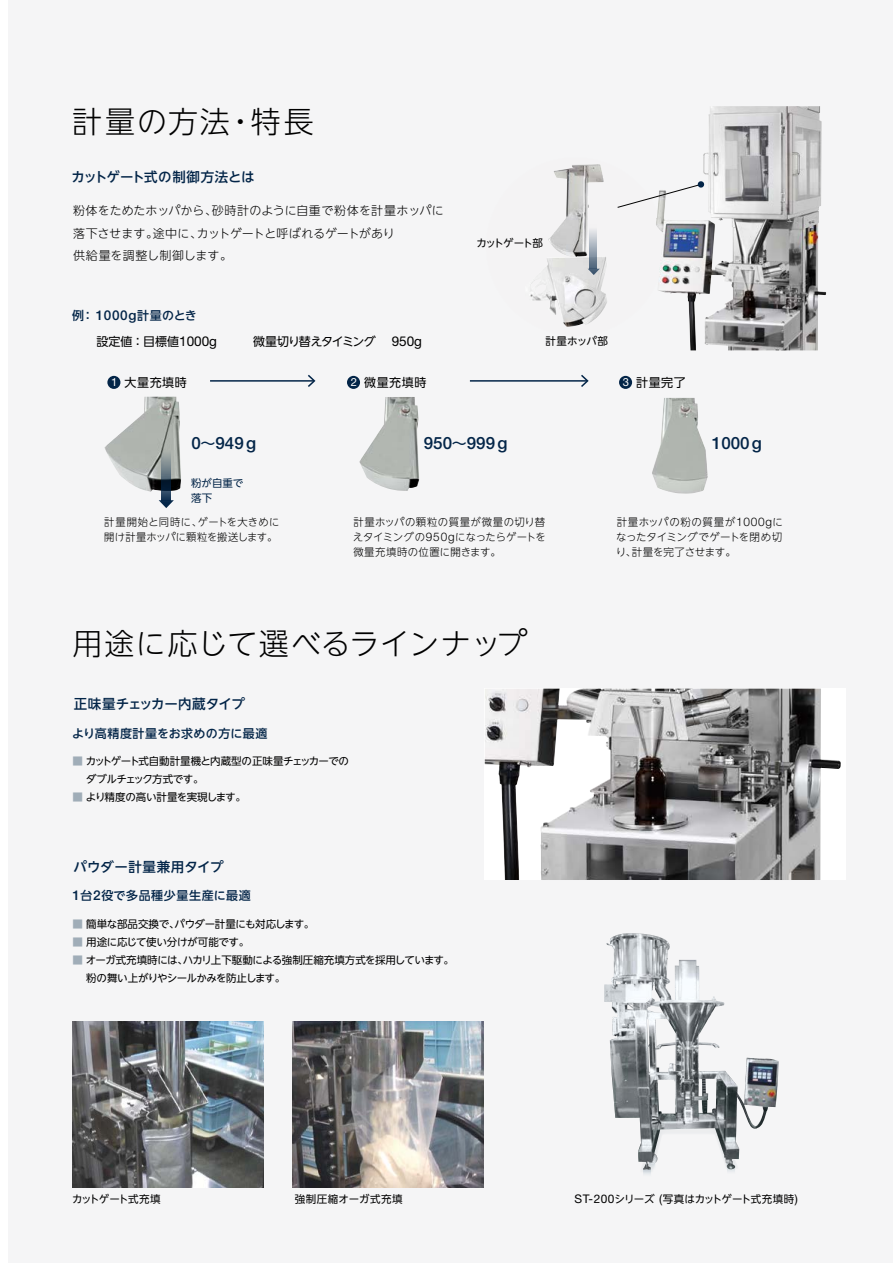
<style>
.page{position:relative;width:893px;height:1263px;background:#fff}
.page>*{position:absolute;margin:0;border:0;box-sizing:border-box;transform-origin:0 0}
.t1{font:300 30px "UD Shin Go NT Pr 6";letter-spacing:.01em;color:#000}
.t2{font:300 30px "UD Shin Go NT Pr 6";letter-spacing:.045em;color:#000}
.t3{font:500 16.95px "Helvetica Neue LT Std";color:#032548}
.t4{font:500 13.5px "UD Shin Go NT Pr 6";letter-spacing:-.005em;color:#032548}
.t5{font:500 13.5px "UD Shin Go NT Pr 6";letter-spacing:.015em;color:#032548}
.t6{font:300 12px/22.5px "UD Shin Go NT Pr 6";letter-spacing:.005em;color:#000}
.t7{font:12px/25.7px "UD Shin Go NT Pr 6";letter-spacing:-.05em;color:#000}
.t8{font:500 12px "UD Shin Go NT Pr 6";letter-spacing:.04em;color:#032548}
.t9{font:12px "UD Shin Go NT Pr 6";color:#000}
.t10{font:10.5px/18px "UD Shin Go NT Pr 6";letter-spacing:-.035em;color:#000}
.t11{font:300 10.5px/15px "UD Shin Go NT Pr 6";letter-spacing:.025em;color:#000;text-align:justify}
.t12{font:10.5px "UD Shin Go NT Pr 6";letter-spacing:.05em;color:#000}
.t13{font:10.5px "UD Shin Go NT Pr 6";letter-spacing:-.08em;color:#000}
.t14{font:10.5px/15px "UD Shin Go NT Pr 6";letter-spacing:-.015em;color:#032548}
.t15{font:10.5px "UD Shin Go NT Pr 6";letter-spacing:-.105em;color:#000}
.s1{font-weight:500;color:#032548}
.s2{font-family:"Helvetica Neue LT Std";font-weight:500;font-size:13.5px;color:#032548}
.s3{font-family:"Helvetica Neue LT Std";font-size:13.5px}
.s4{font-family:"Helvetica Neue LT Std";font-size:11.25px;color:#fff}
.s5{font-family:"UD Shin Go NT Pr 6";font-size:15px}
.s6{font-family:"Helvetica Neue LT Std";font-size:11.85px}
.s7{color:#a0adb8}
</style>
<div class="page">
<div style="left:9px;top:0;width:884px;height:1263px;background:#f5f5f6"></div>
<img style="left:657px;top:106px;width:169px;height:244px">
<img style="left:485px;top:689px;width:356px;height:191px">
<img style="left:292px;top:1022px;width:192px;height:166px">
<img style="left:72px;top:1022px;width:192px;height:166px">
<svg style="left:643px;top:1170px;width:92px;height:4px"></svg>
<img style="left:604px;top:933px;width:175px;height:237px">
<div style="left:486px;top:157px;width:179px;height:179px;background:#f0eff0;border-radius:50%"></div>
<img style="left:548px;top:164px;width:56px;height:92px">
<img style="left:526px;top:256px;width:81px;height:71px">
<svg style="left:588px;top:269px;width:12px;height:6px"></svg>
<svg style="left:590px;top:224px;width:7px;height:45px"></svg>
<div style="left:619px;top:376px;width:13px;height:13px;background:#032548;border-radius:50%"></div>
<img style="left:652px;top:398px;width:56px;height:96px">
<div style="left:107px;top:376px;width:13px;height:13px;background:#032548;border-radius:50%"></div>
<img style="left:104px;top:397px;width:77px;height:95px">
<svg style="left:159px;top:500px;width:15px;height:8px"></svg>
<svg style="left:162px;top:444px;width:8px;height:56px"></svg>
<div style="left:347px;top:376px;width:13px;height:13px;background:#032548;border-radius:50%"></div>
<img style="left:359px;top:397px;width:60px;height:94px">
<hr style="left:210px;top:380px;width:104px;height:2px;background:#032548">
<svg style="left:308px;top:375px;width:7px;height:12px"></svg>
<hr style="left:470px;top:380px;width:117px;height:2px;background:#032548">
<svg style="left:581px;top:375px;width:8px;height:12px"></svg>
<svg style="left:617px;top:181px;width:88px;height:27px"></svg>
<h1 class="t2" style="left:72px;top:98px;width:243px">計量の方法・特長</h1>
<p class="t4" style="left:72px;top:166px;width:184px">カットゲート式の制御方法とは</p>
<p class="t6" style="left:73px;top:199px;width:372px">粉体をためたホッパから、砂時計のように自重で粉体を計量ホッパに落下させます。途中に、カットゲートと呼ばれるゲートがあり<br>供給量を調整し制御します。</p>
<p class="t7" style="left:97px;top:302px;width:327px;text-indent:-24px"><span class="s1">例：</span> <span class="s2">1000g</span><span class="s1">計量のとき<br></span>設定値：目標値<span class="s3">1000g</span>　　　微量切り替えタイミング <span class="s3">950g</span></p>
<p class="t9" style="left:111px;top:373px;width:77px"><span class="s4">1</span> 大量充填時</p>
<p class="t9" style="left:351px;top:373px;width:77px"><span class="s4">2</span> 微量充填時</p>
<p class="t15" style="left:476px;top:234px;width:68px">カットゲート部</p>
<p class="t10" style="left:545px;top:332px;width:64px">計量ホッパ部</p>
<p class="t9" style="left:623px;top:373px;width:65px"><span class="s4">3</span> 計量完了</p>
<h2 class="t3" style="left:191px;top:433px;width:66px">0<span class="s5">～</span>949g</h2>
<p class="t14" style="left:191px;top:476px;width:53px">粉が自重で落下</p>
<p class="t11" style="left:104px;top:514px;width:177px">計量開始と同時に、ゲートを大きめに開け計量ホッパに顆粒を搬送します。</p>
<h2 class="t3" style="left:424px;top:433px;width:85px">950<span class="s5">～</span>999g</h2>
<p class="t11" style="left:353px;top:514px;width:194px">計量ホッパの顆粒の質量が微量の切り替えタイミングの<span class="s6">950g</span>になったらゲートを微量充填時の位置に開きます。</p>
<h2 class="t3" style="left:712px;top:433px;width:52px">1000g</h2>
<p class="t11" style="left:616px;top:514px;width:169px">計量ホッパの粉の質量が<span class="s6">1000g</span>になったタイミングでゲートを閉め切り、計量を完了させます。</p>
<h1 class="t1" style="left:72px;top:619px;width:456px">用途に応じて選べるラインナップ</h1>
<p class="t4" style="left:74px;top:693px;width:173px">正味量チェッカー内蔵タイプ</p>
<p class="t8" style="left:72px;top:723px;width:197px">より高精度計量をお求めの方に最適</p>
<p class="t10" style="left:86px;top:752px;width:264px;text-indent:-14px"><span class="s7">■</span> カットゲート式自動計量機と内蔵型の正味量チェッカーでのダブルチェック方式です。</p>
<p class="t10" style="left:72px;top:788px;width:175px"><span class="s7">■</span> より精度の高い計量を実現します。</p>
<p class="t5" style="left:74px;top:856px;width:151px">パウダー計量兼用タイプ</p>
<p class="t8" style="left:72px;top:886px;width:180px"><span class="s3">1</span>台<span class="s3">2</span>役で多品種少量生産に最適</p>
<p class="t10" style="left:72px;top:915px;width:243px"><span class="s7">■</span> 簡単な部品交換で、パウダー計量にも対応します。</p>
<p class="t10" style="left:72px;top:933px;width:178px"><span class="s7">■</span> 用途に応じて使い分けが可能です。</p>
<p class="t10" style="left:86px;top:951px;width:369px;text-indent:-14px"><span class="s7">■</span> オーガ式充填時には、ハカリ上下駆動による強制圧縮充填方式を採用しています。粉の舞い上がりやシールかみを防止します。</p>
<p class="t13" style="left:72px;top:1190px;width:90px">カットゲート式充填</p>
<p class="t12" style="left:295px;top:1190px;width:109px">強制圧縮オーガ式充填</p>
<p class="t10" style="left:574px;top:1190px;width:225px"><span class="s6">ST-200</span>シリーズ <span class="s6">(</span>写真はカットゲート式充填時<span class="s6">)</span></p>
</div>
